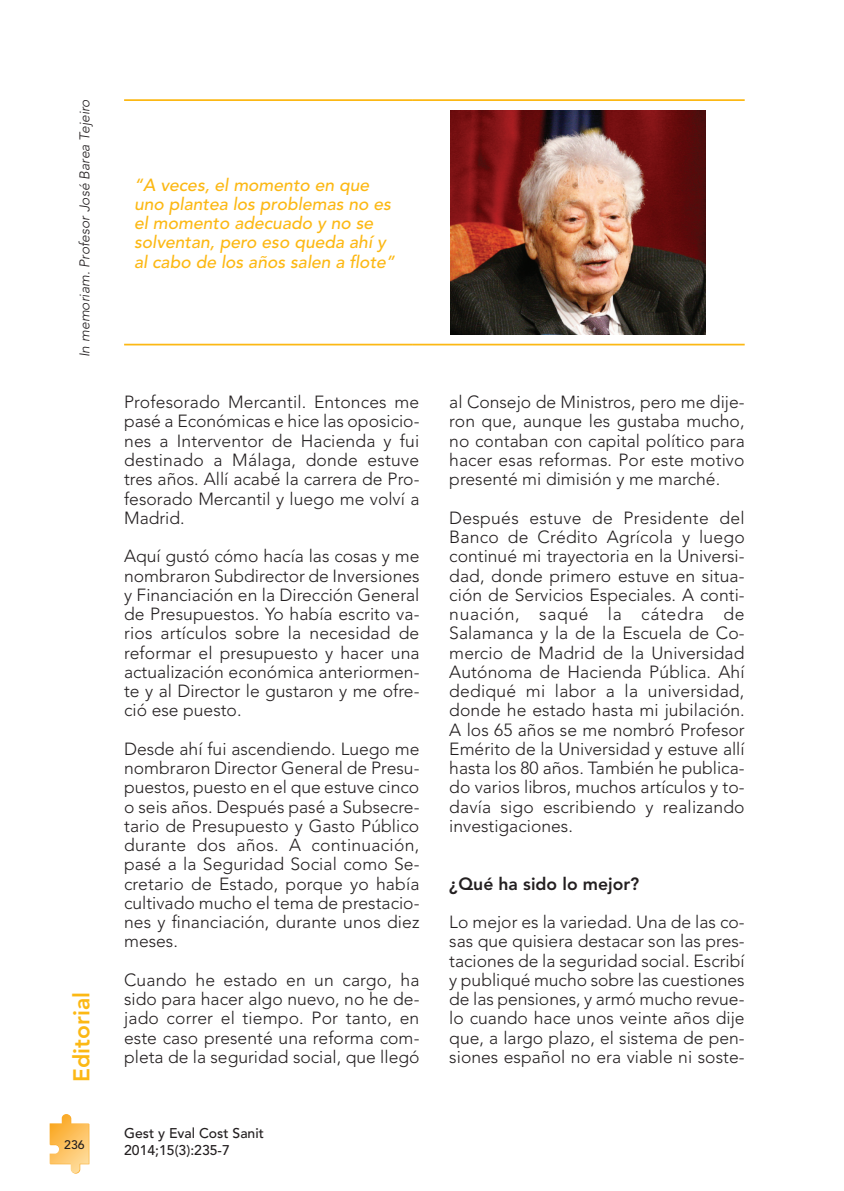
<style>
.page{position:relative;width:844px;height:1191px;background:#fff}
.page>*{position:absolute;margin:0;border:0;box-sizing:border-box;transform-origin:0 0}
.t1{font:800 22.75px "Avenir";color:#fcb814}
.t2{font:300 17.5px/19.2px "Avenir";color:#231f20;text-align:justify}
.t3{font:italic 500 17.5px/19.2px "Avenir";color:#fcb814}
.LADILLO_01{font:800 17.5px "Avenir";color:#231f20}
.t4{font:italic 300 14px "Avenir";color:#231f20}
.t5{font:500 14px/17.5px "Avenir";color:#231f20}
.t6{font:500 12.25px "Avenir";color:#231f20}
</style>
<div class="page">
<hr style="left:124px;top:99px;width:288px;height:2px;background:#fcb814">
<hr style="left:412px;top:99px;width:332px;height:2px;background:#fcb814">
<hr style="left:124px;top:344px;width:288px;height:1px;background:#fcb814">
<hr style="left:412px;top:344px;width:332px;height:1px;background:#fcb814">
<img style="left:450px;top:110px;width:255px;height:225px">
<svg style="left:50px;top:1114px;width:39px;height:59px"></svg>
<p class="t4" style="left:76px;top:357px;width:259px;rotate:-90deg">In memoriam. Profesor José Barea Tejeiro</p>
<p class="t1" style="left:68px;top:1081px;width:91px;rotate:-90deg">Editorial</p>
<p class="t6" style="left:64px;top:1137px;width:22px">236</p>
<p class="t3" style="left:134px;top:175px;width:262px">“A veces, el momento en que uno plantea los problemas no es el momento adecuado y no se solventan, pero eso queda ahí y al cabo de los años salen a flote”</p>
<p class="t2" style="left:124px;top:392px;width:297px">Profesorado Mercantil. Entonces me pasé a Económicas e hice las oposicio&shy;nes a Interventor de Hacienda y fui destinado a Málaga, donde estuve tres años. Allí acabé la carrera de Pro&shy;fesorado Mercantil y luego me volví a Madrid.</p>
<p class="t2" style="left:124px;top:546px;width:297px">Aquí gustó cómo hacía las cosas y me nombraron Subdirector de Inversiones y Financiación en la Dirección General de Presupuestos. Yo había escrito va&shy;rios artículos sobre la necesidad de reformar el presupuesto y hacer una actualización económica anteriormen&shy;te y al Director le gustaron y me ofre&shy;ció ese puesto.</p>
<p class="t2" style="left:124px;top:739px;width:297px">Desde ahí fui ascendiendo. Luego me nombraron Director General de Presu&shy;puestos, puesto en el que estuve cinco o seis años. Después pasé a Subsecre&shy;tario de Presupuesto y Gasto Público durante dos años. A continuación, pasé a la Seguridad Social como Se&shy;cretario de Estado, porque yo había cultivado mucho el tema de prestacio&shy;nes y financiación, durante unos diez meses.</p>
<p class="t2" style="left:124px;top:970px;width:297px">Cuando he estado en un cargo, ha sido para hacer algo nuevo, no he de&shy;jado correr el tiempo. Por tanto, en este caso presenté una reforma com&shy;pleta de la seguridad social, que llegó</p>
<p class="t5" style="left:124px;top:1124px;width:141px">Gest y Eval Cost Sanit<br>2014;15(3):235-7</p>
<p class="t2" style="left:449px;top:392px;width:297px">al Consejo de Ministros, pero me dije&shy;ron que, aunque les gustaba mucho, no contaban con capital político para hacer esas reformas. Por este motivo presenté mi dimisión y me marché.</p>
<p class="t2" style="left:449px;top:508px;width:297px">Después estuve de Presidente del Banco de Crédito Agrícola y luego continué mi trayectoria en la Universi&shy;dad, donde primero estuve en situa&shy;ción de Servicios Especiales. A conti&shy;nuación, saqué la cátedra de Salamanca y la de la Escuela de Co&shy;mercio de Madrid de la Universidad Autónoma de Hacienda Pública. Ahí dediqué mi labor a la universidad, donde he estado hasta mi jubilación.<br>A los 65 años se me nombró Profesor Emérito de la Universidad y estuve allí hasta los 80 años. También he publica&shy;do varios libros, muchos artículos y to&shy;davía sigo escribiendo y realizando investigaciones.</p>
<p class="LADILLO_01" style="left:449px;top:873px;width:191px">¿Qué ha sido lo mejor?</p>
<p class="t2" style="left:449px;top:912px;width:297px">Lo mejor es la variedad. Una de las co&shy;sas que quisiera destacar son las pres&shy;taciones de la seguridad social. Escribí y publiqué mucho sobre las cuestiones de las pensiones, y armó mucho revue&shy;lo cuando hace unos veinte años dije que, a largo plazo, el sistema de pen&shy;siones español no era viable ni soste-</p>
</div>
